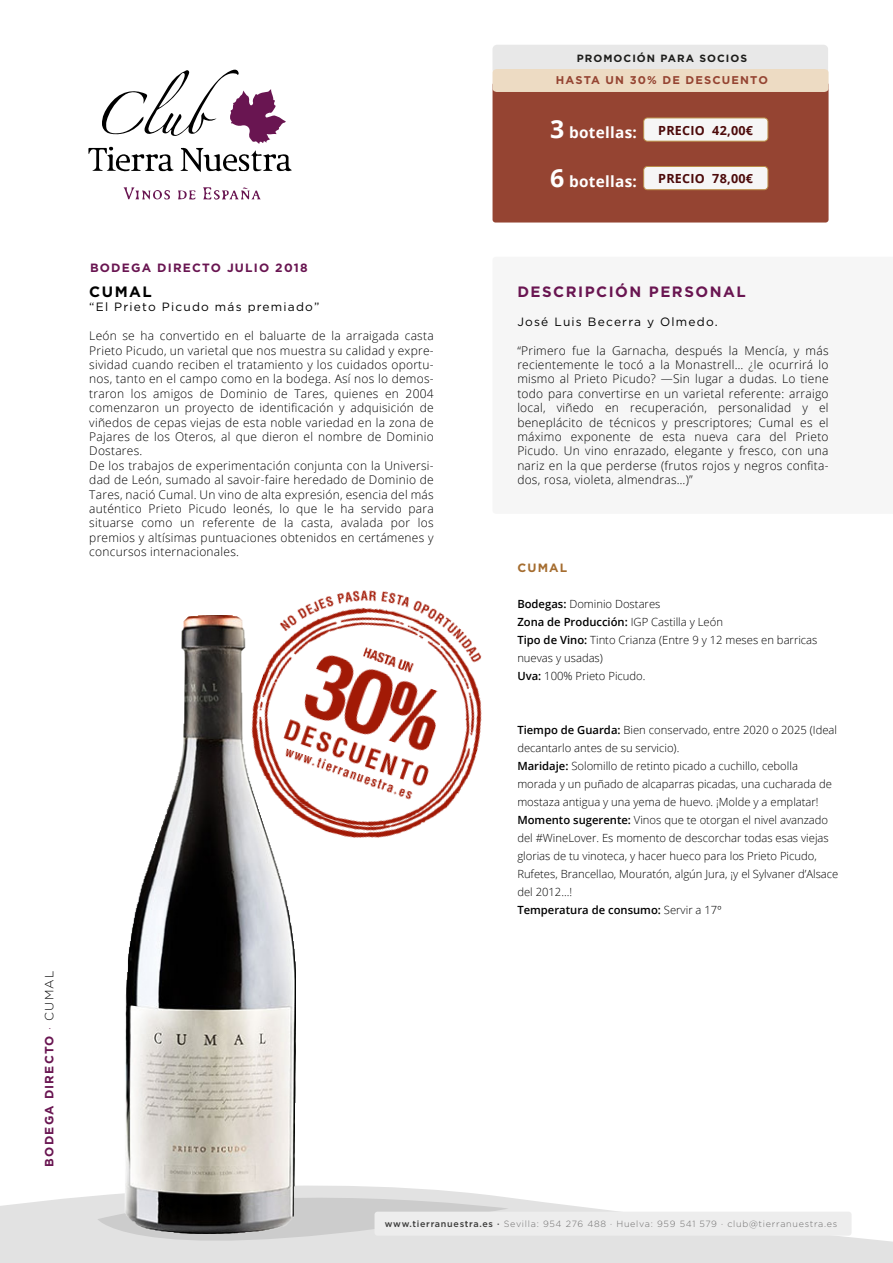
<style>
.page{position:relative;width:893px;height:1263px;background:#fff}
.page>*{position:absolute;margin:0;border:0;box-sizing:border-box;transform-origin:0 0}
.t1{font:700 15.3px "Open Sans";letter-spacing:.02em;color:#fff}
.t2{font:700 15px "Gotham";letter-spacing:.1em;color:#691551}
.t3{font:700 15px "Gotham";letter-spacing:.1em;color:#000}
.t4{font:700 12.6px "Open Sans";letter-spacing:.02em;color:#4c0a0a}
.t5{font:300 12px/14.4px "Open Sans";letter-spacing:.02em;color:#000}
.t6{font:12px "Gotham";letter-spacing:.1em;color:#000}
.t7{font:700 12px "Gotham";letter-spacing:.1em;color:#691551}
.t8{font:700 12px "Gotham";letter-spacing:.1em;color:#a56d30}
.t9{font:300 11.25px/18px "Open Sans";color:#000}
.t10{font:700 11.25px "Gotham";letter-spacing:.1em;color:#954432}
.t11{font:700 10.5px "Gotham";letter-spacing:.1em;color:#1d1d1b}
.t12{font:300 9px "Gotham";letter-spacing:.08em;color:#706f6f}
.s1{font-weight:300}
.s2{font-weight:300;color:#000}
.s3{font-size:24.9px}
.s4{font-weight:600}
.s5{font-weight:500;color:#3c3c3b}
</style>
<div class="page">
<svg style="left:0;top:1196px;width:893px;height:67px;fill:#e2e2e2"></svg>
<svg style="left:97px;top:1185px;width:412px;height:78px"></svg>
<div style="left:492px;top:82px;width:336px;height:141px;background:#954432;border-radius:3px"></div>
<svg style="left:153px;top:190px;width:9px;height:9px"></svg>
<svg style="left:164px;top:190px;width:6px;height:10px"></svg>
<svg style="left:123px;top:187px;width:27px;height:13px"></svg>
<svg style="left:88px;top:69px;width:204px;height:103px"></svg>
<svg style="left:178px;top:190px;width:18px;height:10px"></svg>
<div style="left:155px;top:191px;width:5px;height:8px;background:#fff;border-radius:50%"></div>
<svg style="left:203px;top:187px;width:58px;height:13px"></svg>
<div style="left:644px;top:118px;width:124px;height:23px;background:#f6f6f6;border-radius:4px"></div>
<div style="left:643px;top:118px;width:125px;height:23px;border:1px solid #ba8e49;border-radius:4px"></div>
<div style="left:644px;top:166px;width:124px;height:24px;background:#f6f6f6;border-radius:4px"></div>
<div style="left:643px;top:166px;width:125px;height:24px;border:1px solid #ba8e49;border-radius:4px"></div>
<div style="left:492px;top:45px;width:336px;height:29px;background:#e8e8e8;border-radius:5px"></div>
<div style="left:374px;top:1211px;width:477px;height:25px;background:#ededed;border-radius:3px"></div>
<div style="left:492px;top:69px;width:336px;height:23px;background:#eddbc3"></div>
<img style="left:197px;top:590px;width:285px;height:248px">
<img style="left:123px;top:616px;width:173px;height:617px">
<p class="t7" style="left:42px;top:1166px;width:197px;rotate:-90deg">BODEGA DIRECTO <span class="s1">·</span> <span class="s2">CUMAL</span></p>
<p class="t11" style="left:577px;top:52px;width:172px">PROMOCIÓN PARA SOCIOS</p>
<p class="t10" style="left:556px;top:74px;width:213px">HASTA UN 30% DE DESCUENTO</p>
<p class="t7" style="left:90px;top:260px;width:219px">BODEGA DIRECTO JULIO 2018</p>
<p class="t3" style="left:89px;top:283px;width:64px">CUMAL</p>
<p class="t6" style="left:89px;top:300px;width:232px">“El Prieto Picudo más premiado”</p>
<p class="t5" style="left:89px;top:328px;width:346px">León se ha convertido en el baluarte de la arraigada casta Prieto Picudo, un varietal que nos muestra su calidad y expre&shy;sividad cuando reciben el tratamiento y los cuidados oportu&shy;nos, tanto en el campo como en la bodega. Así nos lo demos&shy;traron los amigos de Dominio de Tares, quienes en 2004 comenzaron un proyecto de identificación y adquisición de viñedos de cepas viejas de esta noble variedad en la zona de Pajares de los Oteros, al que dieron el nombre de Dominio Dostares.<br>De los trabajos de experimentación conjunta con la Universi&shy;dad de León, sumado al savoir-faire heredado de Dominio de Tares, nació Cumal. Un vino de alta expresión, esencia del más auténtico Prieto Picudo leonés, lo que le ha servido para situarse como un referente de la casta, avalada por los premios y altísimas puntuaciones obtenidos en certámenes y concursos internacionales.</p>
<p class="t1" style="left:550px;top:122px;width:88px"><span class="s3">3</span> botellas:</p>
<p class="t4" style="left:658px;top:121px;width:96px">PRECIO 42,00€</p>
<p class="t1" style="left:550px;top:170px;width:88px"><span class="s3">6</span> botellas:</p>
<p class="t4" style="left:658px;top:170px;width:96px">PRECIO 78,00€</p>
<p class="t2" style="left:517px;top:283px;width:230px">DESCRIPCIÓN PERSONAL</p>
<p class="t6" style="left:517px;top:315px;width:202px">José Luis Becerra y Olmedo.</p>
<p class="t5" style="left:517px;top:343px;width:313px;text-align:justify">“Primero fue la Garnacha, después la Mencía, y más recientemente le tocó a la Monastrell… ¿le ocurrirá lo mismo al Prieto Picudo? —Sin lugar a dudas. Lo tiene todo para convertirse en un varietal referente: arraigo local, viñedo en recuperación, personalidad y el beneplácito de técnicos y prescriptores; Cumal es el máximo exponente de esta nueva cara del Prieto Picudo. Un vino enrazado, elegante y fresco, con una nariz en la que perderse (frutos rojos y negros confita&shy;dos, rosa, violeta, almendras…)”</p>
<p class="t8" style="left:517px;top:561px;width:52px">CUMAL</p>
<p class="t9" style="left:517px;top:594px;width:302px"><span class="s4">Bodegas:</span> Dominio Dostares<br><span class="s4">Zona de Producción:</span> IGP Castilla y León<br><span class="s4">Tipo de Vino:</span> Tinto Crianza (Entre 9 y 12 meses en barricas nuevas y usadas)<br><span class="s4">Uva:</span> 100% Prieto Picudo.</p>
<p class="t9" style="left:517px;top:720px;width:323px"><span class="s4">Tiempo de Guarda:</span> Bien conservado, entre 2020 o 2025 (Ideal decantarlo antes de su servicio).<br><span class="s4">Maridaje:</span> Solomillo de retinto picado a cuchillo, cebolla morada y un puñado de alcaparras picadas, una cucharada de mostaza antigua y una yema de huevo. ¡Molde y a emplatar!<br><span class="s4">Momento sugerente:</span> Vinos que te otorgan el nivel avanzado del #WineLover. Es momento de descorchar todas esas viejas glorias de tu vinoteca, y hacer hueco para los Prieto Picudo, Rufetes, Brancellao, Mouratón, algún Jura, ¡y el Sylvaner d’Alsace del 2012…!<br><span class="s4">Temperatura de consumo:</span> Servir a 17º</p>
<p class="t12" style="left:385px;top:1219px;width:454px"><span class="s5">www.tierranuestra.es ·</span> Sevilla: 954 276 488 · Huelva: 959 541 579 · club@tierranuestra.es</p>
</div>
